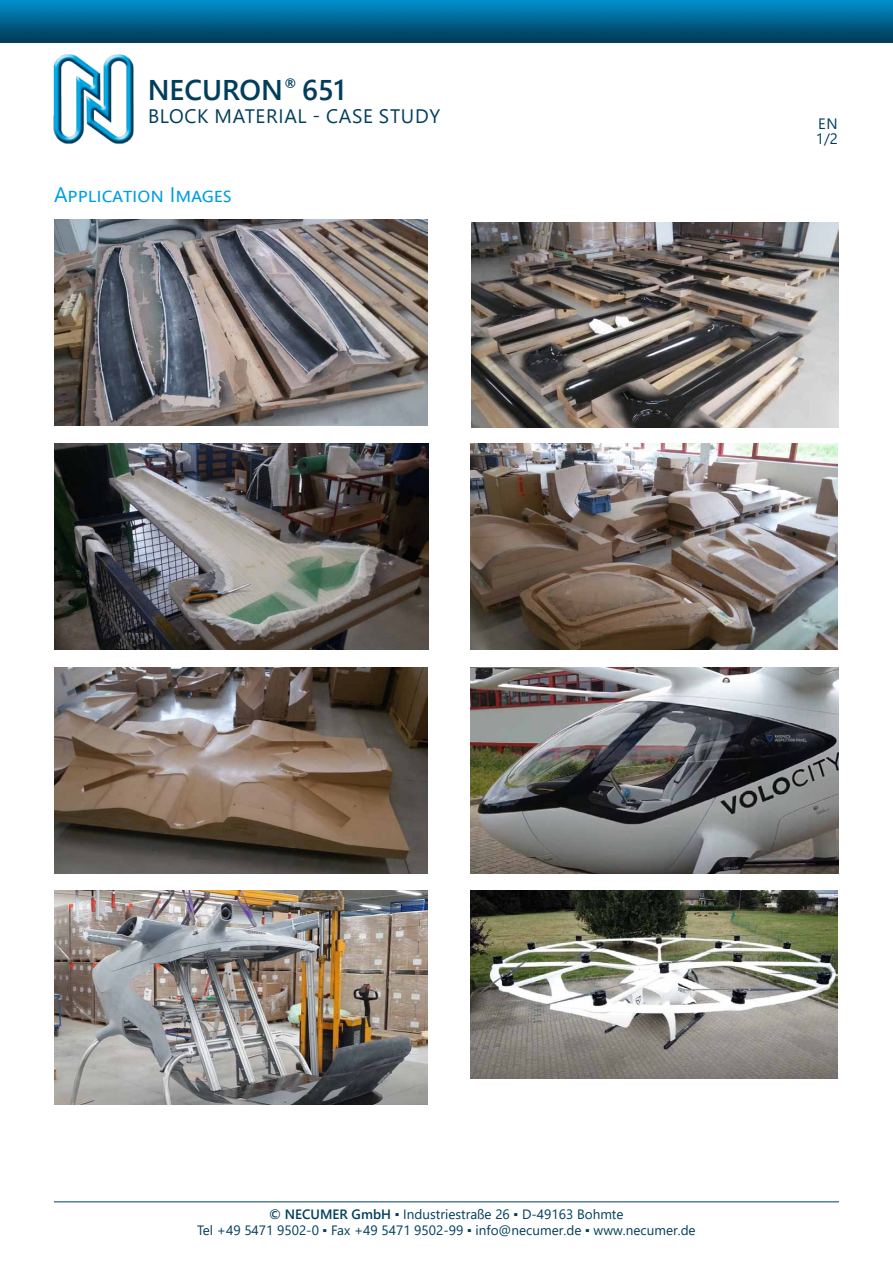
<style>
.page{position:relative;width:893px;height:1263px;background:#fff}
.page>*{position:absolute;margin:0;border:0;box-sizing:border-box;transform-origin:0 0}
.t1{font:600 28.5px "Segoe UI";color:#003e5c}
.t2{font:21px "Segoe UI";color:#009ee0}
.t3{font:19.5px "Segoe UI";color:#003e5c}
.t4{font:15px/15px "Segoe UI";color:#003e5c}
.t5{font:13.5px/16.2px "Segoe UI";color:#003e5c;text-align:center}
.s1{font-weight:600}
.s2{font-weight:700}
</style>
<div class="page">
<img style="left:0;top:0;width:893px;height:43px">
<img style="left:53px;top:54px;width:81px;height:90px">
<hr style="left:54px;top:1201px;width:785px;height:1px;background:#003e5c">
<img style="left:472px;top:223px;width:367px;height:204px">
<img style="left:54px;top:443px;width:374px;height:206px">
<img style="left:471px;top:667px;width:368px;height:206px">
<img style="left:54px;top:220px;width:374px;height:206px">
<img style="left:471px;top:443px;width:367px;height:207px">
<img style="left:54px;top:667px;width:374px;height:206px">
<img style="left:471px;top:890px;width:367px;height:189px">
<img style="left:54px;top:890px;width:374px;height:215px">
<h1 class="t1" style="left:148px;top:63px;width:199px">NECURON<sup>®</sup> 651</h1>
<h3 class="t3" style="left:148px;top:98px;width:13px">bloc</h3>
<h3 class="t3" style="left:197px;top:98px;width:48px">k material</h3>
<h3 class="t3" style="left:313px;top:98px;width:80px">- CAse study</h3>
<h2 class="t2" style="left:54px;top:175px;width:179px">Application Images</h2>
<p class="t4" style="left:816px;top:114px;width:24px">EN<br>1/2</p>
<p class="t5" style="left:197px;top:1205px;width:500px"><span class="s1">© NECUMER GmbH</span> <span class="s2">▪</span> Industriestraße 26 ▪ D-49163 Bohmte<br>Tel +49 5471 9502-0 ▪ Fax +49 5471 9502-99 ▪ info@necumer.de ▪ www.necumer.de</p>
</div>
